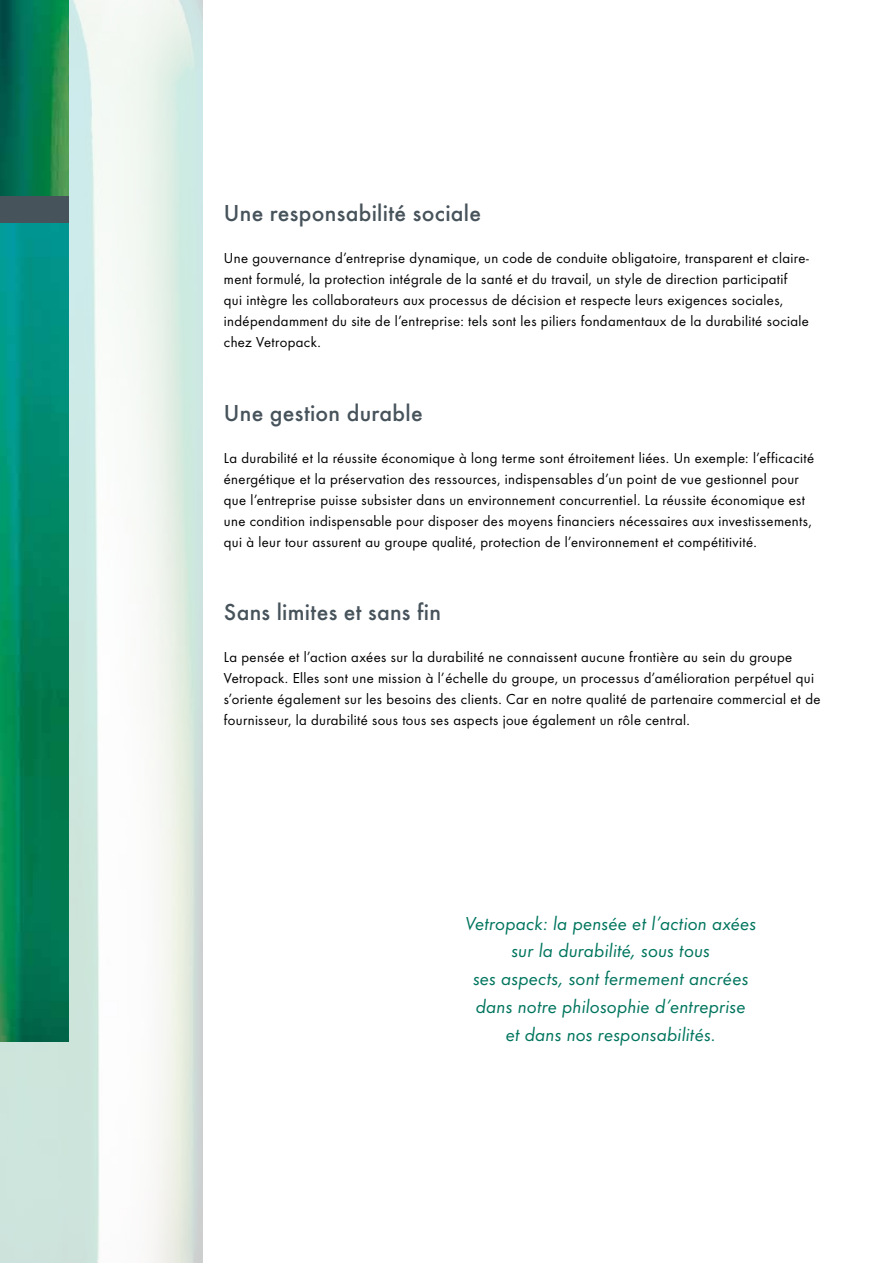
<style>
.page{position:relative;width:893px;height:1263px;background:#fff}
.page>*{position:absolute;margin:0;border:0;box-sizing:border-box;transform-origin:0 0}
.t1{font:500 24px "Futura";letter-spacing:.01em;color:#47535b}
.t2{font:19.5px/27.8px "Futura Boo Obl";letter-spacing:.005em;color:#00755e;text-align:center}
.t3{font:15px/21px "Futura Boo";letter-spacing:.025em;color:#000}
</style>
<div class="page">
<img style="left:0;top:0;width:202px;height:1263px">
<img style="left:0;top:223px;width:68px;height:818px">
<img style="left:0;top:0;width:68px;height:197px">
<div style="left:0;top:197px;width:68px;height:26px;background:#47535b"></div>
<h1 class="t1" style="left:224px;top:199px;width:259px">Une responsabilité sociale</h1>
<p class="t3" style="left:224px;top:248px;width:587px">Une gouvernance d’entreprise dynamique, un code de conduite obligatoire, transparent et claire&shy;ment formulé, la protection intégrale de la santé et du travail, un style de direction participatif qui intègre les collaborateurs aux processus de décision et respecte leurs exigences sociales, indépendamment du site de l’entreprise: tels sont les piliers fondamentaux de la durabilité sociale chez Vetropack.</p>
<h1 class="t1" style="left:224px;top:399px;width:201px">Une gestion durable</h1>
<p class="t3" style="left:224px;top:447px;width:592px">La durabilité et la réussite économique à long terme sont étroitement liées. Un exemple: l’efficacité énergétique et la préservation des ressources, indispensables d’un point de vue gestionnel pour que l’entreprise puisse subsister dans un environnement concurrentiel. La réussite économique est une condition indispensable pour disposer des moyens financiers nécessaires aux investissements, qui à leur tour assurent au groupe qualité, protection de l’environnement et compétitivité.</p>
<h1 class="t1" style="left:224px;top:598px;width:219px">Sans limites et sans fin</h1>
<p class="t3" style="left:224px;top:647px;width:598px">La pensée et l’action axées sur la durabilité ne connaissent aucune frontière au sein du groupe Vetropack. Elles sont une mission à l’échelle du groupe, un processus d’amélioration perpétuel qui s’oriente également sur les besoins des clients. Car en notre qualité de partenaire commercial et de fournisseur, la durabilité sous tous ses aspects joue également un rôle central.</p>
<h2 class="t2" style="left:465px;top:909px;width:293px">Vetropack: la pensée et l’action axées sur la durabilité, sous tous<br>ses aspects, sont fermement ancrées dans notre philosophie d’entreprise<br>et dans nos responsabilités.</h2>
</div>
